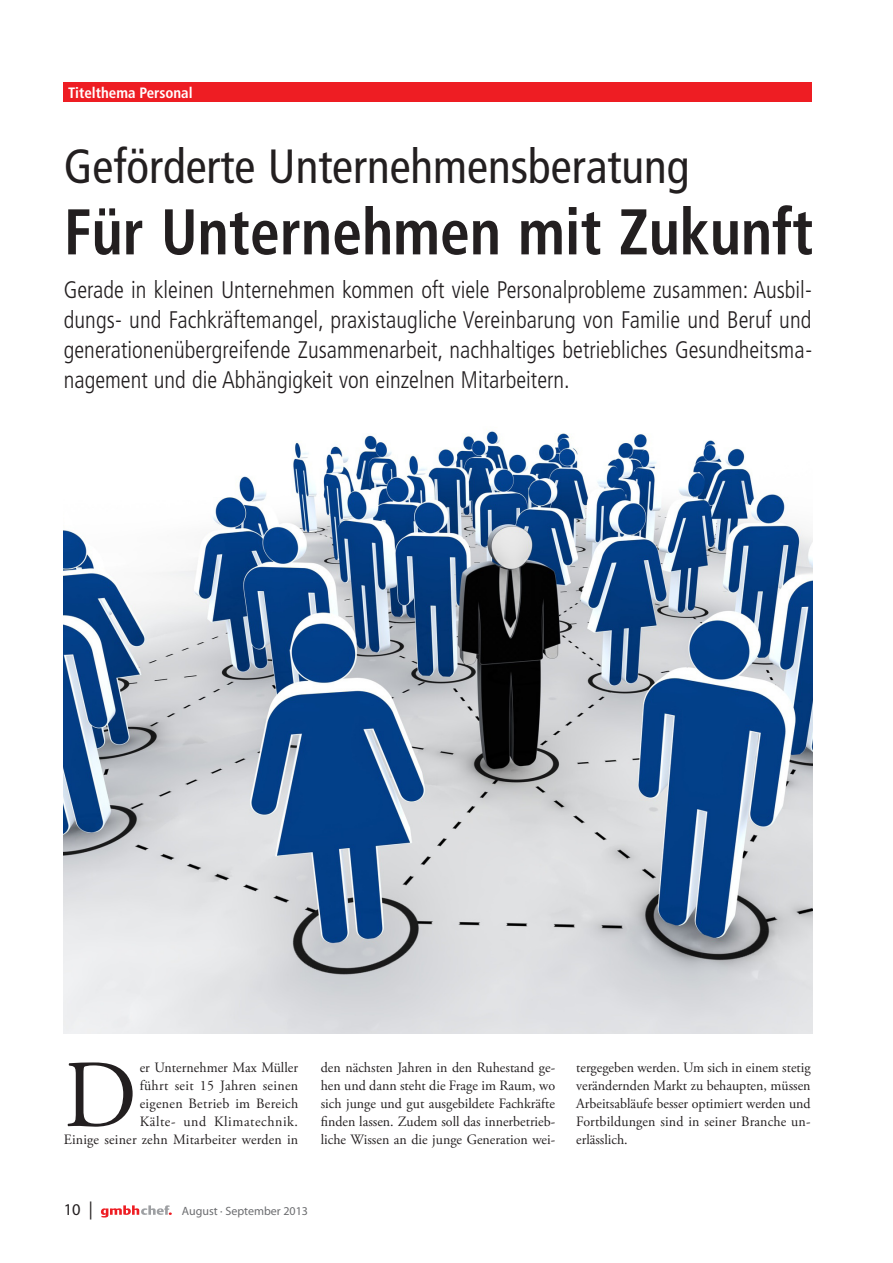
<style>
.page{position:relative;width:893px;height:1263px;background:#fff}
.page>*{position:absolute;margin:0;border:0;box-sizing:border-box;transform-origin:0 0}
.t1{font:95.7px "Adobe Garamond Pro";color:#231f20}
.t2{font:700 condensed 64.5px "Frutiger LT Std";color:#231f20;scale:.93 1}
.t3{font:condensed 48px "Frutiger LT Std";color:#231f20}
.t4{font:300 condensed 24px/30px "Frutiger LT Std";color:#231f20;text-align:justify;scale:.96 1}
.t5{font:16.5px "Myriad Pro";color:#231f20}
.t6{font:700 condensed 15px "Frutiger LT Std";color:#fff}
.t7{font:14.25px/18px "Adobe Garamond Pro";letter-spacing:.01em;color:#231f20;text-align:justify}
.t8{font:12px "Myriad Pro";color:#6c6d70}
.s1{font-family:"Stone Sans";font-size:18px}
</style>
<div class="page">
<svg style="left:101px;top:1205px;width:71px;height:12px"></svg>
<div style="left:64px;top:83px;width:748px;height:19px;background:#ee1d23"></div>
<img style="left:64px;top:431px;width:748px;height:602px">
<p class="t6" style="left:68px;top:84px;width:126px">Titelthema Personal</p>
<h3 class="t3" style="left:64px;top:139px;width:627px">Geförderte Unternehmensberatung</h3>
<h2 class="t2" style="left:64px;top:194px;width:807px">Für Unternehmen mit Zukunft</h2>
<p class="t4" style="left:64px;top:275px;width:781px">Gerade in kleinen Unternehmen kommen oft viele Personalprobleme zusammen: Ausbil&shy;dungs- und Fachkräftemangel, praxistaugliche Vereinbarung von Familie und Beruf und generationenübergreifende Zusammenarbeit, nachhaltiges betriebliches Gesundheitsma&shy;nagement und die Abhängigkeit von einzelnen Mitarbeitern.</p>
<p class="t7" style="left:64px;top:1059px;width:236px;text-align:right">er Unternehmer Max Müller<br>führt seit 15 Jahren seinen<br>eigenen Betrieb im Bereich<br>Kälte- und Klimatechnik.<br>Einige seiner zehn Mitarbeiter werden in</p>
<p class="t7" style="left:576px;top:1059px;width:236px">tergegeben werden. Um sich in einem stetig verändernden Markt zu behaupten, müssen Arbeitsabläufe besser optimiert werden und Fortbildungen sind in seiner Branche un&shy;erlässlich.</p>
<p class="t7" style="left:321px;top:1059px;width:236px">den nächsten Jahren in den Ruhestand ge&shy;hen und dann steht die Frage im Raum, wo sich junge und gut ausgebildete Fachkräfte finden lassen. Zudem soll das innerbetrieb-</p>
<h1 class="t1" style="left:64px;top:1038px;width:75px">D</h1>
<p class="t7" style="left:321px;top:1131px;width:236px">liche Wissen an die junge Generation wei-</p>
<p class="t5" style="left:64px;top:1199px;width:31px">10 <span class="s1">|</span></p>
<p class="t8" style="left:182px;top:1203px;width:128px">August · September 2013</p>
</div>
